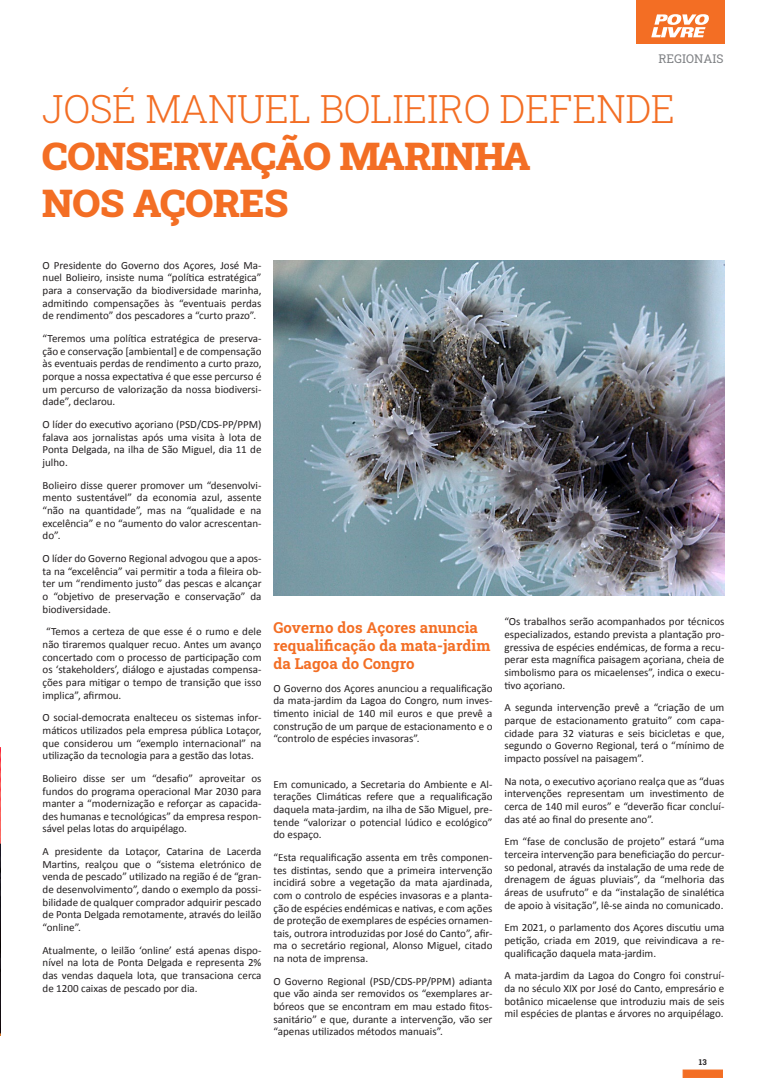
<style>
.page{position:relative;width:766px;height:1078px;background:#fff}
.page>*{position:absolute;margin:0;border:0;box-sizing:border-box;transform-origin:0 0}
.n_texto{font:300 38.8px/46.5px "Roboto Slab";letter-spacing:-.01em;color:#f36e24}
.n_texto-2{font:900 38.8px "Roboto Slab";letter-spacing:-.01em;color:#f36e24}
.PL_new_subtitulos{font:700 15px/18px "Roboto Slab";letter-spacing:.005em;color:#f36e24}
.topos{font:12px "Roboto Slab";color:#808285}
.t1{font:11px/12.6px "Calibri";color:#231f20;text-align:justify}
.t2{font:700 8px "Roboto Slab";color:#231f20}
.s1{font-weight:900}
</style>
<div class="page">
<div style="left:682px;top:1069px;width:40px;height:8px;background:#f36e24;border:1px solid #f36e24"></div>
<div style="left:635px;top:0;width:89px;height:44px;background:#f36e24"></div>
<svg style="left:651px;top:14px;width:58px;height:23px"></svg>
<img style="left:0;top:747px;width:1px;height:288px">
<img style="left:273px;top:260px;width:451px;height:335px">
<p class="topos" style="left:658px;top:51px;width:66px">REGIONAIS</p>
<p class="n_texto" style="left:42px;top:85px;width:634px">JOSÉ MANUEL BOLIEIRO DEFENDE<br><span class="s1">CONSERVAÇÃO MARINHA</span></p>
<p class="n_texto-2" style="left:42px;top:176px;width:247px">NOS AÇORES</p>
<p class="t1" style="left:43px;top:259px;width:220px">O Presidente do Governo dos Açores, José Ma&shy;nuel Bolieiro, insiste numa “política estratégica” para a conservação da biodiversidade marinha, admitindo compensações às “eventuais perdas de rendimento” dos pescadores a “curto prazo”.</p>
<p class="t1" style="left:43px;top:332px;width:220px">“Teremos uma política estratégica de preserva&shy;ção e conservação [ambiental] e de compensação às eventuais perdas de rendimento a curto prazo, porque a nossa expectativa é que esse percurso é um percurso de valorização da nossa biodiversi&shy;dade”, declarou.</p>
<p class="t1" style="left:43px;top:418px;width:220px">O líder do executivo açoriano (PSD/CDS-PP/PPM) falava aos jornalistas após uma visita à lota de Ponta Delgada, na ilha de São Miguel, dia 11 de julho.</p>
<p class="t1" style="left:43px;top:478px;width:220px">Bolieiro disse querer promover um “desenvolvi&shy;mento sustentável” da economia azul, assente “não na quantidade”, mas na “qualidade e na excelência” e no “aumento do valor acrescentan&shy;do”.</p>
<p class="t1" style="left:43px;top:552px;width:220px">O líder do Governo Regional advogou que a apos&shy;ta na “excelência” vai permitir a toda a fileira ob&shy;ter um “rendimento justo” das pescas e alcançar o “objetivo de preservação e conservação” da biodiversidade.</p>
<p class="t1" style="left:43px;top:625px;width:220px;text-indent:4px">“Temos a certeza de que esse é o rumo e dele não tiraremos qualquer recuo. Antes um avanço concertado com o processo de participação com os ‘stakeholders’, diálogo e ajustadas compensa&shy;ções para mitigar o tempo de transição que isso implica”, afirmou.</p>
<p class="t1" style="left:43px;top:711px;width:220px">O social-democrata enalteceu os sistemas infor&shy;máticos utilizados pela empresa pública Lotaçor, que considerou um “exemplo internacional” na utilização da tecnologia para a gestão das lotas.</p>
<p class="t1" style="left:43px;top:771px;width:220px">Bolieiro disse ser um “desafio” aproveitar os fundos do programa operacional Mar 2030 para manter a “modernização e reforçar as capacida&shy;des humanas e tecnológicas” da empresa respon&shy;sável pelas lotas do arquipélago.</p>
<p class="t1" style="left:43px;top:845px;width:220px">A presidente da Lotaçor, Catarina de Lacerda Martins, realçou que o “sistema eletrónico de venda de pescado” utilizado na região é de “gran&shy;de desenvolvimento”, dando o exemplo da possi&shy;bilidade de qualquer comprador adquirir pescado de Ponta Delgada remotamente, através do leilão “online”.</p>
<p class="t1" style="left:43px;top:943px;width:220px">Atualmente, o leilão ‘online’ está apenas dispo&shy;nível na lota de Ponta Delgada e representa 2% das vendas daquela lota, que transaciona cerca de 1200 caixas de pescado por dia.</p>
<p class="PL_new_subtitulos" style="left:273px;top:618px;width:218px">Governo dos Açores anuncia requalificação da mata-jardim da Lagoa do Congro</p>
<p class="t1" style="left:273px;top:681px;width:220px">O Governo dos Açores anunciou a requalificação da mata-jardim da Lagoa do Congro, num inves&shy;timento inicial de 140 mil euros e que prevê a construção de um parque de estacionamento e o “controlo de espécies invasoras”.</p>
<p class="t1" style="left:273px;top:777px;width:220px">Em comunicado, a Secretaria do Ambiente e Al&shy;terações Climáticas refere que a requalificação daquela mata-jardim, na ilha de São Miguel, pre&shy;tende “valorizar o potencial lúdico e ecológico” do espaço.</p>
<p class="t1" style="left:273px;top:850px;width:220px">“Esta requalificação assenta em três componen&shy;tes distintas, sendo que a primeira intervenção incidirá sobre a vegetação da mata ajardinada, com o controlo de espécies invasoras e a planta&shy;ção de espécies endémicas e nativas, e com ações de proteção de exemplares de espécies ornamen&shy;tais, outrora introduzidas por José do Canto”, afir&shy;ma o secretário regional, Alonso Miguel, citado na nota de imprensa.</p>
<p class="t1" style="left:273px;top:974px;width:220px">O Governo Regional (PSD/CDS-PP/PPM) adianta que vão ainda ser removidos os “exemplares ar&shy;bóreos que se encontram em mau estado fitos&shy;sanitário” e que, durante a intervenção, vão ser “apenas utilizados métodos manuais”.</p>
<p class="t1" style="left:504px;top:615px;width:221px">“Os trabalhos serão acompanhados por técnicos especializados, estando prevista a plantação pro&shy;gressiva de espécies endémicas, de forma a recu&shy;perar esta magnífica paisagem açoriana, cheia de simbolismo para os micaelenses”, indica o execu&shy;tivo açoriano.</p>
<p class="t1" style="left:504px;top:701px;width:221px">A segunda intervenção prevê a “criação de um parque de estacionamento gratuito” com capa&shy;cidade para 32 viaturas e seis bicicletas e que, segundo o Governo Regional, terá o “mínimo de impacto possível na paisagem”.</p>
<p class="t1" style="left:504px;top:774px;width:221px">Na nota, o executivo açoriano realça que as “duas intervenções representam um investimento de cerca de 140 mil euros” e “deverão ficar concluí&shy;das até ao final do presente ano”.</p>
<p class="t1" style="left:504px;top:835px;width:221px">Em “fase de conclusão de projeto” estará “uma terceira intervenção para beneficiação do percur&shy;so pedonal, através da instalação de uma rede de drenagem de águas pluviais”, da “melhoria das áreas de usufruto” e da “instalação de sinalética de apoio à visitação”, lê-se ainda no comunicado.</p>
<p class="t1" style="left:504px;top:921px;width:221px">Em 2021, o parlamento dos Açores discutiu uma petição, criada em 2019, que reivindicava a re&shy;qualificação daquela mata-jardim.</p>
<p class="t1" style="left:504px;top:969px;width:221px">A mata-jardim da Lagoa do Congro foi construí&shy;da no século XIX por José do Canto, empresário e botânico micaelense que introduziu mais de seis mil espécies de plantas e árvores no arquipélago.</p>
<p class="t2" style="left:698px;top:1056px;width:9px">13</p>
</div>
